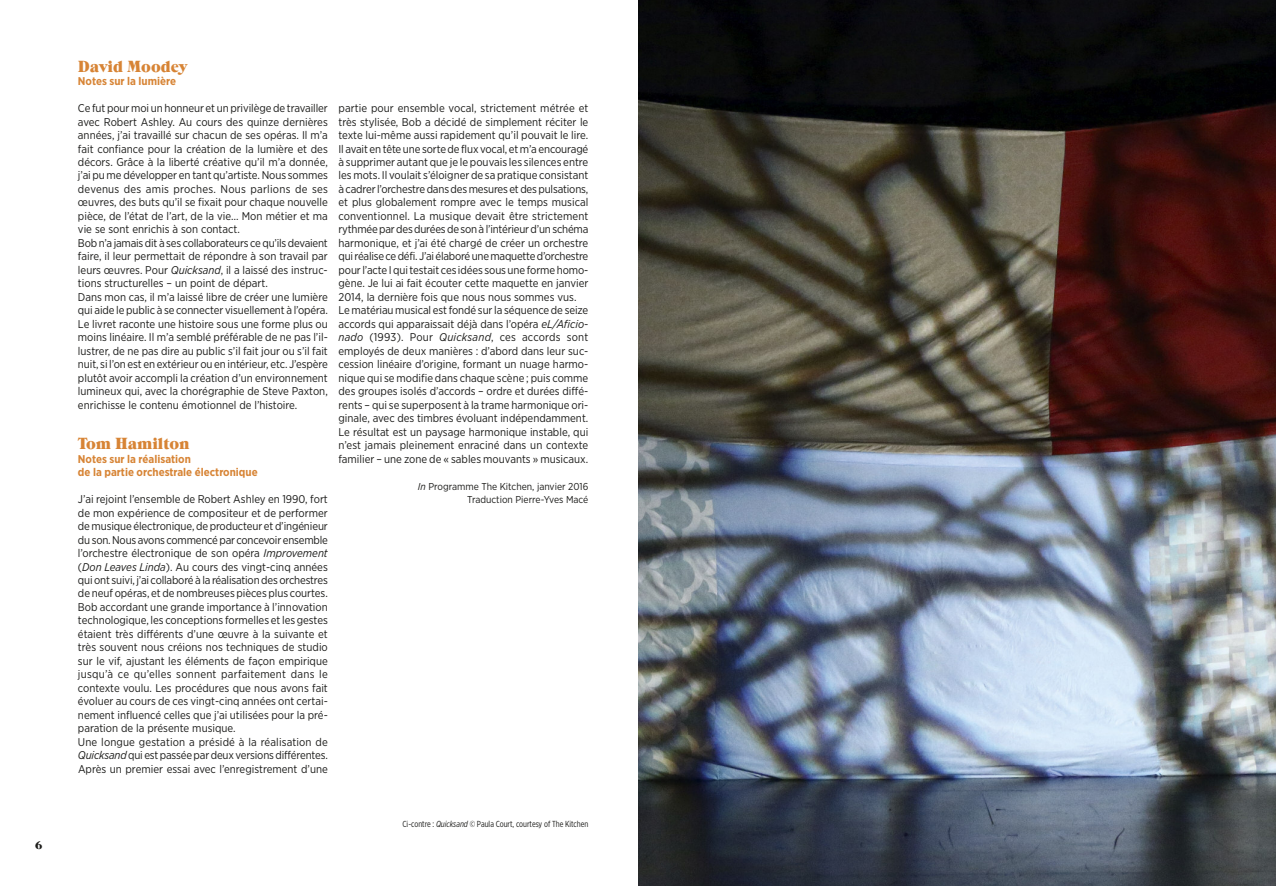
<style>
.page{position:relative;width:1276px;height:886px;background:#fff}
.page>*{position:absolute;margin:0;border:0;box-sizing:border-box;transform-origin:0 0}
.t1{font:16.25px "Natalie";color:#d78435}
.t2{font:11.25px/13.5px "Gotham Narrow";color:#1d1d1b}
.t3{font:700 11.25px/13.5px "Gotham Narrow";color:#d78435}
.t4{font:11.25px "Natalie";color:#1d1d1b}
.t5{font:10px/13.5px "Gotham Narrow";color:#1d1d1b;text-align:right}
.t6{font:8.75px "Gotham X Narrow";color:#1d1d1b}
.s1{font-style:italic}
</style>
<div class="page">
<img style="left:638px;top:0;width:638px;height:886px">
<p class="t4" style="left:35px;top:841px;width:9px">6</p>
<h1 class="t1" style="left:78px;top:60px;width:111px">David Moodey</h1>
<p class="t3" style="left:78px;top:75px;width:100px">Notes sur la lumière</p>
<p class="t2" style="left:78px;top:102px;width:251px">Ce fut pour moi un honneur et un privilège de travailler avec Robert Ashley. Au cours des quinze dernières années, j’ai travaillé sur chacun de ses opéras. Il m’a fait confiance pour la création de la lumière et des décors. Grâce à la liberté créative qu’il m’a donnée, j’ai pu me développer en tant qu’artiste. Nous sommes devenus des amis proches. Nous parlions de ses œuvres, des buts qu’il se fixait pour chaque nouvelle pièce, de l’état de l’art, de la vie… Mon métier et ma vie se sont enrichis à son contact.<br>Bob n’a jamais dit à ses collaborateurs ce qu’ils devaient faire, il leur permettait de répondre à son travail par leurs œuvres. Pour <span class="s1">Quicksand</span>, il a laissé des instruc&shy;tions structurelles – un point de départ.<br>Dans mon cas, il m’a laissé libre de créer une lumière qui aide le public à se connecter visuellement à l’opéra.<br>Le livret raconte une histoire sous une forme plus ou moins linéaire. Il m’a semblé préférable de ne pas l’il&shy;lustrer, de ne pas dire au public s’il fait jour ou s’il fait nuit, si l’on est en extérieur ou en intérieur, etc. J’espère plutôt avoir accompli la création d’un environnement lumineux qui, avec la chorégraphie de Steve Paxton, enrichisse le contenu émotionnel de l’histoire.</p>
<h1 class="t1" style="left:78px;top:438px;width:113px">Tom Hamilton</h1>
<p class="t3" style="left:78px;top:453px;width:181px">Notes sur la réalisation<br>de la partie orchestrale électronique</p>
<p class="t2" style="left:78px;top:493px;width:251px">J’ai rejoint l’ensemble de Robert Ashley en 1990, fort de mon expérience de compositeur et de performer de musique électronique, de producteur et d’ingénieur du son. Nous avons commencé par concevoir ensemble l’orchestre électronique de son opéra <span class="s1">Improvement </span>(<span class="s1">Don Leaves Linda</span>). Au cours des vingt-cinq années qui ont suivi, j’ai collaboré à la réalisation des orchestres de neuf opéras, et de nombreuses pièces plus courtes.<br>Bob accordant une grande importance à l’innovation technologique, les conceptions formelles et les gestes étaient très différents d’une œuvre à la suivante et très souvent nous créions nos techniques de studio sur le vif, ajustant les éléments de façon empirique jusqu’à ce qu’elles sonnent parfaitement dans le contexte voulu. Les procédures que nous avons fait évoluer au cours de ces vingt-cinq années ont certai&shy;nement influencé celles que j’ai utilisées pour la pré&shy;paration de la présente musique.<br>Une longue gestation a présidé à la réalisation de <span class="s1">Quicksand</span>quiestpasséepardeux versionsdifférentes.<br>Après un premier essai avec l’enregistrement d’une</p>
<p class="t2" style="left:338px;top:102px;width:251px">partie pour ensemble vocal, strictement métrée et très stylisée, Bob a décidé de simplement réciter le texte lui-même aussi rapidement qu’il pouvait le lire.<br>Il avait entêteune sortede flux vocal, etm’a encouragé à supprimer autant que je le pouvais les silences entre les mots. Il voulait s’éloigner de sa pratique consistant à cadrerl’orchestredansdesmesuresetdespulsations, et plus globalement rompre avec le temps musical conventionnel. La musique devait être strictement rythméepardesduréesdesonàl’intérieurd’unschéma harmonique, et j’ai été chargé de créer un orchestre quiréalisecedéfi. J’aiélaboréunemaquetted’orchestre pourl’acte Iquitestait ces idées sousune formehomo&shy;gène. Je lui ai fait écouter cette maquette en janvier 2014, la dernière fois que nous nous sommes vus.<br>Le matériau musical est fondé sur la séquence de seize accords qui apparaissait déjà dans l’opéra <span class="s1">eL/Aficio&shy;nado</span> (1993). Pour <span class="s1">Quicksand</span>, ces accords sont employés de deux manières : d’abord dans leur suc&shy;cession linéaire d’origine, formant un nuage harmo&shy;nique qui se modifie dans chaque scène ; puis comme des groupes isolés d’accords – ordre et durées diffé&shy;rents – qui se superposent à la trame harmonique ori&shy;ginale, avec des timbres évoluant indépendamment.<br>Le résultat est un paysage harmonique instable, qui n’est jamais pleinement enraciné dans un contexte familier – une zone de « sables mouvants » musicaux.</p>
<p class="t5" style="left:418px;top:480px;width:172px"><span class="s1">In</span> Programme The Kitchen, janvier 2016<br>Traduction Pierre-Yves Macé</p>
<p class="t6" style="left:402px;top:821px;width:187px">Ci-contre : <span class="s1">Quicksand</span> © Paula Court, courtesy of The Kitchen</p>
</div>
